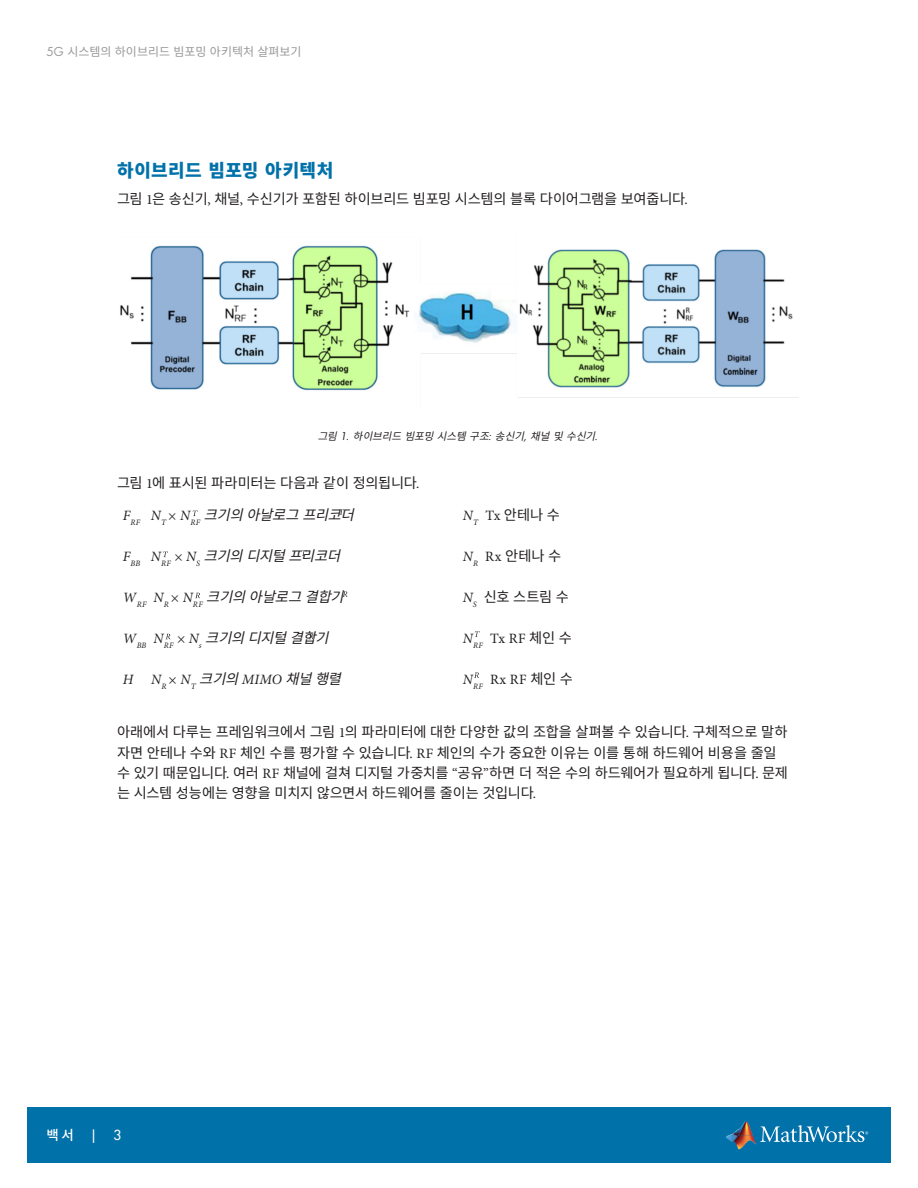
<style>
.page{position:relative;width:918px;height:1188px;background:#fff}
.page>*{position:absolute;margin:0;border:0;box-sizing:border-box;transform-origin:0 0}
.Heading_1{font:900 18px "Noto Sans KR";letter-spacing:.02em;color:#0071a9}
.Body_Copy{font:14.25px/20.2px "Noto Sans KR";letter-spacing:-.02em;color:#231f20}
.Body_Copy-2{font:italic 14.25px "Noto Sans KR";color:#231f20}
.Body_Copy-3{font:14.25px "Minion Pro";letter-spacing:.04em;color:#231f20}
.Body_Copy-4{font:italic 14.25px "Minion Pro";color:#231f20}
.t1{font:500 13.5px "Noto Sans KR";color:#fff}
.t2{font:12px "Noto Sans KR";color:#999}
.t3{font:italic 10.5px "Noto Sans KR";color:#231f20}
.s1{font-family:"Futura Std"}
.s2{font-family:"Minion Pro"}
.s3{font-family:"Minion Pro";font-style:normal}
.s4{font-family:"Minion Pro";font-style:italic}
.s5{font-style:italic}
.s6{font-family:"Noto Sans KR"}
.s7{font-style:normal}
</style>
<div class="page">
<div style="left:27px;top:1108px;width:864px;height:55px;background:#0071a9"></div>
<img style="left:733px;top:1121px;width:20px;height:14px">
<svg style="left:726px;top:1134px;width:7px;height:8px"></svg>
<img style="left:733px;top:1135px;width:23px;height:14px">
<svg style="left:760px;top:1125px;width:108px;height:17px"></svg>
<img style="left:120px;top:245px;width:678px;height:153px">
<svg style="left:475px;top:631px;width:5px;height:6px"></svg>
<svg style="left:474px;top:672px;width:5px;height:6px"></svg>
<svg style="left:339px;top:509px;width:5px;height:6px"></svg>
<svg style="left:301px;top:550px;width:5px;height:6px"></svg>
<svg style="left:343px;top:591px;width:5px;height:6px"></svg>
<svg style="left:309px;top:634px;width:5px;height:5px"></svg>
<svg style="left:193px;top:510px;width:5px;height:6px"></svg>
<svg style="left:195px;top:593px;width:5px;height:5px"></svg>
<svg style="left:166px;top:634px;width:4px;height:5px"></svg>
<p class="t2" style="left:46px;top:45px;width:257px"><span class="s1">5G</span> 시스템의 하이브리드 빔포밍 아키텍처 살펴보기</p>
<p class="Heading_1" style="left:117px;top:160px;width:218px">하이브리드 빔포밍 아키텍처</p>
<p class="Body_Copy" style="left:117px;top:189px;width:572px">그림 <span class="s2">1</span>은 송신기<span class="s2">,</span> 채널<span class="s2">,</span> 수신기가 포함된 하이브리드 빔포밍 시스템의 블록 다이어그램을 보여줍니다<span class="s2">.</span></p>
<p class="t3" style="left:318px;top:431px;width:285px">그림<span class="s1">1 .</span> 하이브리드 빔포밍 시스템 구조<span class="s1">:</span> 송신기<span class="s1">,</span> 채널 및 수신기<span class="s1">.</span></p>
<p class="Body_Copy" style="left:117px;top:473px;width:304px">그림 <span class="s2">1</span>에 표시된 파라미터는 다음과 같이 정의됩니다<span class="s2">.</span></p>
<p class="Body_Copy-2" style="left:123px;top:507px;width:241px"><span class="s2">F</span><sub>R</sub> <sub>F</sub> <span class="s2">N</span> <sub>T</sub> <span class="s3">×</span> <span class="s2">N</span><sub>R</sub> <sub>F</sub> 크기의 아날로그 프리코더</p>
<p class="Body_Copy" style="left:463px;top:505px;width:99px"><span class="s4">N</span><sub>T</sub> <span class="s2">Tx</span> 안테나 수</p>
<p class="Body_Copy-2" style="left:123px;top:548px;width:227px"><span class="s2">F</span><sub>B</sub> <sub>B</sub> <span class="s2">N</span><sub>R</sub> <sub>F</sub> <span class="s3">×</span> <span class="s2">N</span><sub>S</sub> 크기의디지털프리코더</p>
<p class="Body_Copy" style="left:463px;top:546px;width:100px"><span class="s4">N</span><sub>R</sub> <span class="s2">Rx</span> 안테나 수</p>
<p class="Body_Copy-2" style="left:123px;top:589px;width:231px"><span class="s2">W</span><sub>R</sub> <sub>F</sub> <span class="s2">N</span><sub>R</sub> <span class="s3">×</span> <span class="s2">N</span><sub>R</sub> <sub>F</sub> 크기의아날로그결합기</p>
<p class="Body_Copy" style="left:463px;top:587px;width:107px"><span class="s4">N</span><sub>S</sub> 신호 스트림 수</p>
<p class="Body_Copy-2" style="left:123px;top:630px;width:216px"><span class="s2">W</span><sub>B</sub> <sub>B</sub> <span class="s2">N</span><sub>R</sub> <sub>F</sub> <span class="s3">×</span> <span class="s2">N</span><sub>s</sub> 크기의디지털결합기</p>
<p class="Body_Copy-3" style="left:463px;top:629px;width:110px"><span class="s5">N</span><sub>RF</sub> Tx RF <span class="s6">체인 수</span></p>
<p class="Body_Copy-4" style="left:123px;top:670px;width:228px">H N<sub>R</sub> <span class="s7">×</span> N<sub>T</sub> <span class="s6">크기의</span>MIMO <span class="s6">채널행렬</span></p>
<p class="Body_Copy-3" style="left:463px;top:670px;width:112px"><span class="s5">N</span><sub>RF</sub> Rx RF <span class="s6">체인 수</span></p>
<p class="Body_Copy" style="left:117px;top:722px;width:673px">아래에서 다루는 프레임워크에서 그림 <span class="s2">1</span>의 파라미터에 대한 다양한 값의 조합을 살펴볼 수 있습니다<span class="s2">.</span> 구체적으로 말하 자면 안테나 수와 <span class="s2">RF</span> 체인 수를 평가할 수 있습니다<span class="s2">. RF</span> 체인의 수가 중요한 이유는 이를 통해 하드웨어 비용을 줄일 수 있기 때문입니다<span class="s2">.</span> 여러 <span class="s2">RF</span> 채널에 걸쳐 디지털 가중치를 <span class="s2">“</span>공유<span class="s2">”</span>하면 더 적은 수의 하드웨어가 필요하게 됩니다<span class="s2">.</span> 문제 는 시스템 성능에는 영향을 미치지 않으면서 하드웨어를 줄이는 것입니다<span class="s2">.</span></p>
<p class="t1" style="left:46px;top:1128px;width:76px">백서 <span class="s1">| 3</span></p>
</div>
